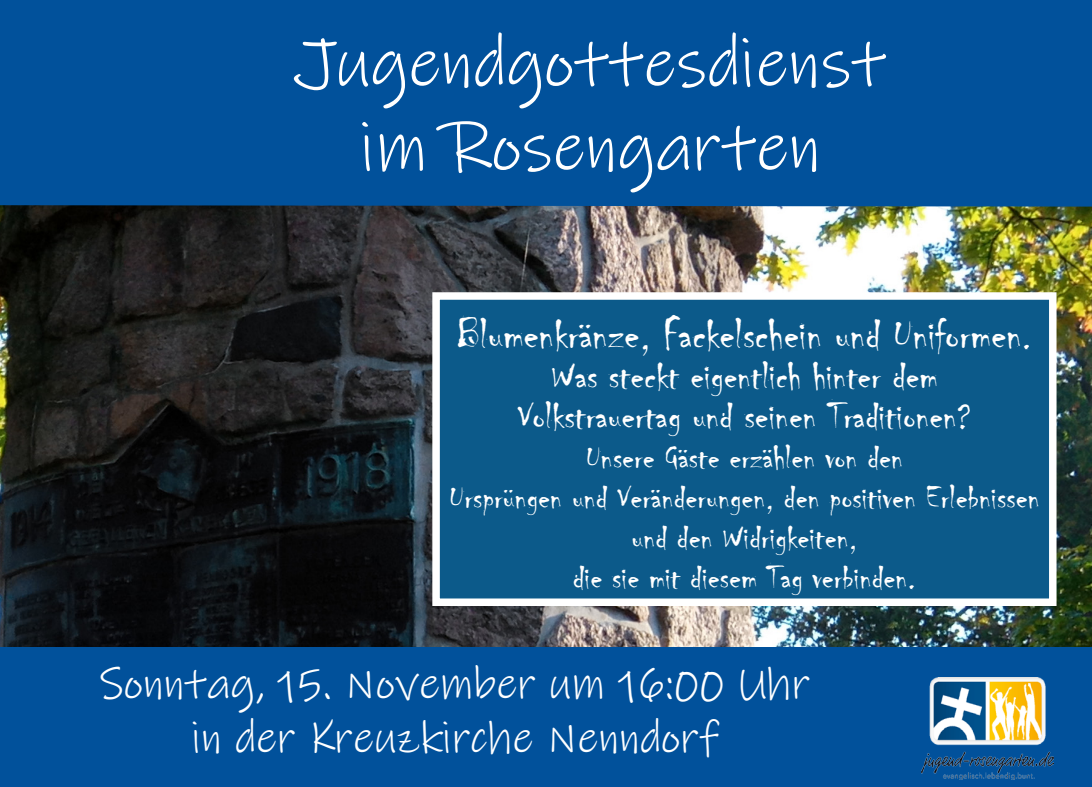
<style>
.page{position:relative;width:1092px;height:787px;background:#fff}
.page>*{position:absolute;margin:0;border:0;box-sizing:border-box;transform-origin:0 0}
.t1{font:70px "Ink Free";color:#fff}
.t2{font:45px "Ink Free";color:#fff}
.t3{font:45px "Chiller";color:#fff}
.t4{font:40px/40px "Chiller";color:#fff;text-align:center}
.t5{font:35px "Chiller";color:#fff}
.s1{font-size:40px}
</style>
<div class="page">
<img style="left:0;top:207px;width:1091px;height:441px">
<div style="left:0;top:648px;width:1091px;height:139px;background:#01519b"></div>
<img style="left:921px;top:677px;width:132px;height:102px">
<div style="left:0;top:0;width:1091px;height:207px;background:#01519b"></div>
<div style="left:436px;top:296px;width:616px;height:306px;background:#0c5a8a"></div>
<div style="left:432px;top:292px;width:624px;height:314px;border:8px solid #fff"></div>
<p class="t1" style="left:294px;top:22px;width:593px">Jugendgottesdienst</p>
<p class="t1" style="left:360px;top:106px;width:462px">im Rosengarten</p>
<p class="t3" style="left:457px;top:310px;width:576px">Blumenkränze, Fackelschein und Uniformen<span class="s1">.</span></p>
<p class="t4" style="left:517px;top:357px;width:455px">Was steckt eigentlich hinter dem<br>Volkstrauertag und seinen Traditionen?</p>
<p class="t5" style="left:585px;top:438px;width:319px">Unsere Gäste erzählen von den</p>
<p class="t5" style="left:449px;top:478px;width:592px">Ursprüngen und Veränderungen, den positiven Erlebnissen</p>
<p class="t5" style="left:631px;top:518px;width:227px">und den Widrigkeiten,</p>
<p class="t5" style="left:572px;top:558px;width:345px">die sie mit diesem Tag verbinden.</p>
<p class="t2" style="left:99px;top:657px;width:712px">Sonntag, 15. November um 16:00 Uhr</p>
<p class="t2" style="left:191px;top:711px;width:528px">in der Kreuzkirche Nenndorf</p>
</div>
